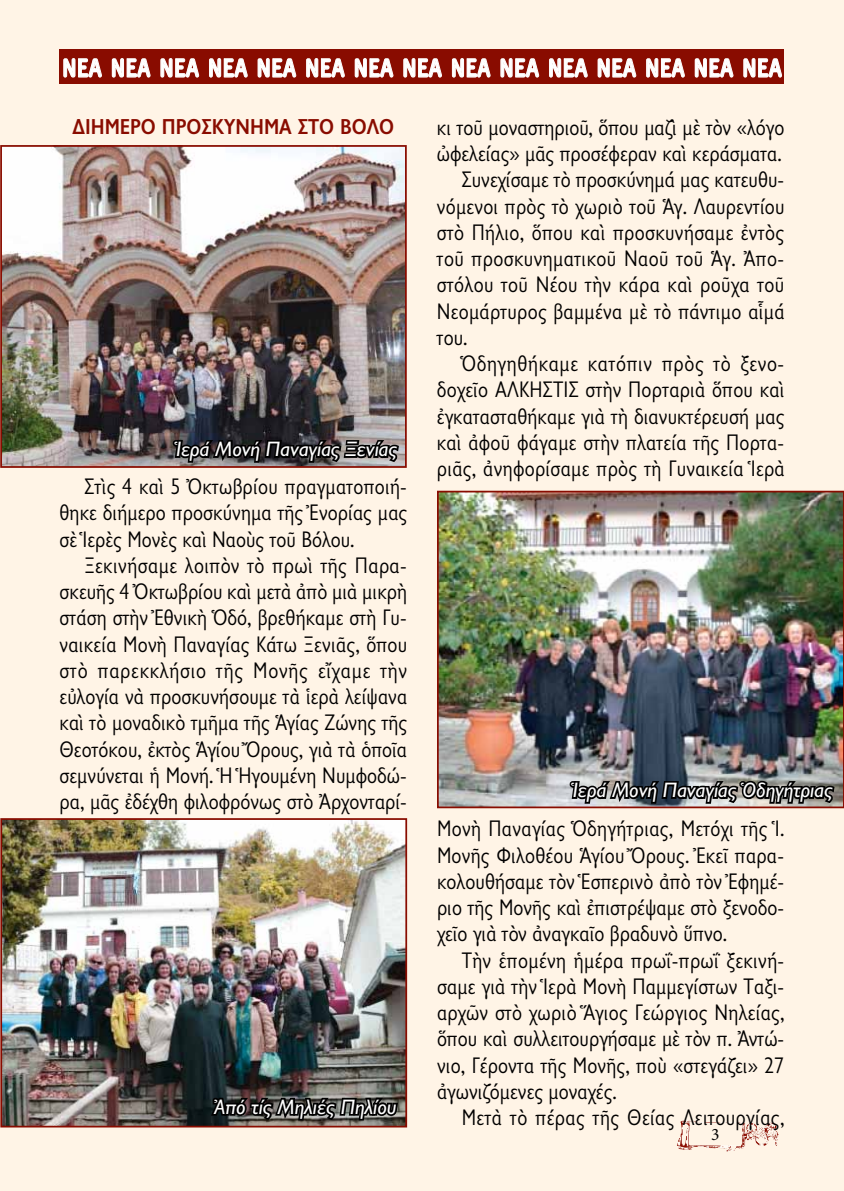
<style>
.page{position:relative;width:844px;height:1191px;background:#fff}
.page>*{position:absolute;margin:0;border:0;box-sizing:border-box;transform-origin:0 0}
.t1{font:24.5px "PF Interface Inline";letter-spacing:.005em;color:#fff;scale:.92 1}
.t2{font:22.75px/26.2px "Gill Sans Hel SCOS";letter-spacing:.005em;color:#000;text-align:justify}
.t3{font:22.75px "Gill Sans Hel SCOS";letter-spacing:.025em;color:#000}
.t4{font:700 21.88px "Gill Sans Hel SCOS";color:#890c00}
.t5{font:italic 21px "Gill Sans Hel";color:#fff}
.t6{font:17.5px "Minion Pro";color:#000}
</style>
<div class="page">
<div style="left:0;top:0;width:843px;height:1191px;background:#fff4e6"></div>
<img style="left:440px;top:494px;width:400px;height:311px">
<div style="left:437px;top:491px;width:406px;height:317px;border:2px solid #890c00"></div>
<img style="left:3px;top:821px;width:401px;height:303px">
<div style="left:0;top:818px;width:407px;height:309px;border:2px solid #890c00"></div>
<img style="left:3px;top:148px;width:400px;height:317px">
<div style="left:0;top:145px;width:406px;height:323px;border:2px solid #890c00"></div>
<img style="left:677px;top:1120px;width:69px;height:31px">
<div style="left:60px;top:50px;width:724px;height:34px;background:#890c00"></div>
<svg style="left:63px;top:58px;width:39px;height:20px"></svg>
<svg style="left:112px;top:58px;width:38px;height:20px"></svg>
<svg style="left:160px;top:58px;width:39px;height:20px"></svg>
<svg style="left:209px;top:58px;width:38px;height:20px"></svg>
<svg style="left:258px;top:58px;width:38px;height:20px"></svg>
<svg style="left:306px;top:58px;width:38px;height:20px"></svg>
<svg style="left:355px;top:58px;width:38px;height:20px"></svg>
<svg style="left:403px;top:58px;width:39px;height:20px"></svg>
<svg style="left:452px;top:58px;width:38px;height:20px"></svg>
<svg style="left:500px;top:58px;width:39px;height:20px"></svg>
<svg style="left:549px;top:58px;width:38px;height:20px"></svg>
<svg style="left:597px;top:58px;width:39px;height:20px"></svg>
<svg style="left:646px;top:58px;width:38px;height:20px"></svg>
<svg style="left:694px;top:58px;width:39px;height:20px"></svg>
<svg style="left:743px;top:58px;width:38px;height:20px"></svg>
<img style="left:567px;top:743px;width:269px;height:64px">
<img style="left:208px;top:1059px;width:192px;height:69px">
<img style="left:171px;top:402px;width:173px;height:64px">
<div style="left:344px;top:453px;width:13px;height:5px;border:4px solid #000"></div>
<div style="left:346px;top:446px;width:11px;height:5px;border:4px solid #000"></div>
<div style="left:346px;top:440px;width:13px;height:5px;border:4px solid #000"></div>
<svg style="left:354px;top:438px;width:47px;height:26px"></svg>
<p class="t1" style="left:62px;top:54px;width:783px">ΝΕΑ ΝΕΑ ΝΕΑ ΝΕΑ ΝΕΑ ΝΕΑ ΝΕΑ ΝΕΑ ΝΕΑ ΝΕΑ ΝΕΑ ΝΕΑ ΝΕΑ ΝΕΑ ΝΕΑ</p>
<p class="t4" style="left:72px;top:116px;width:323px">ΔΙΗΜΕΡΟ ΠΡΟΣΚΥΝΗΜΑ ΣΤΟ ΒΟΛΟ</p>
<p class="t5" style="left:176px;top:438px;width:223px">Ἱερά Μονή Παναγίας Ξενίας</p>
<p class="t2" style="left:60px;top:474px;width:349px;text-indent:25px">Στὶς 4 καὶ 5 Ὀκτωβρίου πραγματοποιή&shy;θηκε διήμερο προσκύνημα τῆς Ἐνορίας μας σὲ Ἱερὲς Μονὲς καὶ Ναοὺς τοῦ Βόλου.</p>
<p class="t2" style="left:60px;top:553px;width:349px;text-indent:25px">Ξεκινήσαμε λοιπὸν τὸ πρωὶ τῆς Παρα&shy;σκευῆς 4 Ὀκτωβρίου καὶ μετὰ ἀπὸ μιὰ μικρὴ στάση στὴν Ἐθνικὴ Ὁδό, βρεθήκαμε στὴ Γυ&shy;ναικεία Μονὴ Παναγίας Κάτω Ξενιᾶς, ὅπου στὸ παρεκκλήσιο τῆς Μονῆς εἴχαμε τὴν εὐλογία νὰ προσκυνήσουμε τὰ ἱερὰ λείψανα καὶ τὸ μοναδικὸ τμῆμα τῆς Ἁγίας Ζώνης τῆς Θεοτόκου, ἐκτὸς Ἁγίου Ὄρους, γιὰ τὰ ὁποῖα σεμνύνεται ἡ Μονή. Ἡ Ἡγουμένη Νυμφοδώ&shy;ρα, μᾶς ἐδέχθη φιλοφρόνως στὸ Ἀρχονταρί-</p>
<p class="t5" style="left:214px;top:1096px;width:183px">Ἀπό τίς Μηλιές Πηλίου</p>
<p class="t2" style="left:437px;top:115px;width:349px">κι τοῦ μοναστηριοῦ, ὅπου μαζὶ μὲ τὸν «λόγο</p>
<p class="t2" style="left:437px;top:141px;width:346px">ὠφελείας» μᾶς προσέφεραν καὶ κεράσματα.</p>
<p class="t2" style="left:461px;top:167px;width:324px">Συνεχίσαμε τὸ προσκύνημά μας κατευθυ-</p>
<p class="t2" style="left:437px;top:193px;width:349px">νόμενοι πρὸς τὸ χωριὸ τοῦ Ἁγ. Λαυρεντίου</p>
<p class="t2" style="left:437px;top:220px;width:348px">στὸ Πήλιο, ὅπου καὶ προσκυνήσαμε ἐντὸς</p>
<p class="t2" style="left:437px;top:246px;width:349px">τοῦ προσκυνηματικοῦ Ναοῦ τοῦ Ἁγ. Ἀπο-</p>
<p class="t2" style="left:437px;top:272px;width:349px">στόλου τοῦ Νέου τὴν κάρα καὶ ροῦχα τοῦ</p>
<p class="t2" style="left:437px;top:298px;width:349px">Νεομάρτυρος βαμμένα μὲ τὸ πάντιμο αἷμά</p>
<p class="t2" style="left:437px;top:325px;width:32px">του.</p>
<p class="t3" style="left:461px;top:352px;width:324px">Ὁδηγηθήκαμε κατόπιν πρὸς τὸ ξενο-</p>
<p class="t2" style="left:437px;top:377px;width:349px">δοχεῖο ΑΛΚΗΣΤΙΣ στὴν Πορταριὰ ὅπου καὶ</p>
<p class="t2" style="left:437px;top:403px;width:349px">ἐγκατασταθήκαμε γιὰ τὴ διανυκτέρευσή μας</p>
<p class="t2" style="left:437px;top:430px;width:349px">καὶ ἀφοῦ φάγαμε στὴν πλατεία τῆς Πορτα-</p>
<p class="t2" style="left:437px;top:456px;width:349px">ριᾶς, ἀνηφορίσαμε πρὸς τὴ Γυναικεία Ἱερὰ</p>
<p class="t5" style="left:572px;top:779px;width:261px">Ἱερά Μονή Παναγίας Ὁδηγήτριας</p>
<p class="t2" style="left:437px;top:816px;width:349px">Μονὴ Παναγίας Ὁδηγήτριας, Μετόχι τῆς Ἱ.<br>Μονῆς Φιλοθέου Ἁγίου Ὄρους. Ἐκεῖ παρα&shy;κολουθήσαμε τὸν Ἑσπερινὸ ἀπὸ τὸν Ἐφημέ&shy;ριο τῆς Μονῆς καὶ ἐπιστρέψαμε στὸ ξενοδο&shy;χεῖο γιὰ τὸν ἀναγκαῖο βραδυνὸ ὕπνο.</p>
<p class="t2" style="left:437px;top:947px;width:349px;text-indent:25px">Τὴν ἑπομένη ἡμέρα πρωΐ-πρωΐ ξεκινή&shy;σαμε γιὰ τὴν Ἱερὰ Μονὴ Παμμεγίστων Ταξι&shy;αρχῶν στὸ χωριὸ Ἅγιος Γεώργιος Νηλείας, ὅπου καὶ συλλειτουργήσαμε μὲ τὸν π. Ἀντώ&shy;νιο, Γέροντα τῆς Μονῆς, ποὺ «στεγάζει» 27 ἀγωνιζόμενες μοναχές.</p>
<p class="t2" style="left:461px;top:1105px;width:324px">Μετὰ τὸ πέρας τῆς Θείας Λειτουργίας,</p>
<p class="t6" style="left:711px;top:1122px;width:10px">3</p>
</div>
